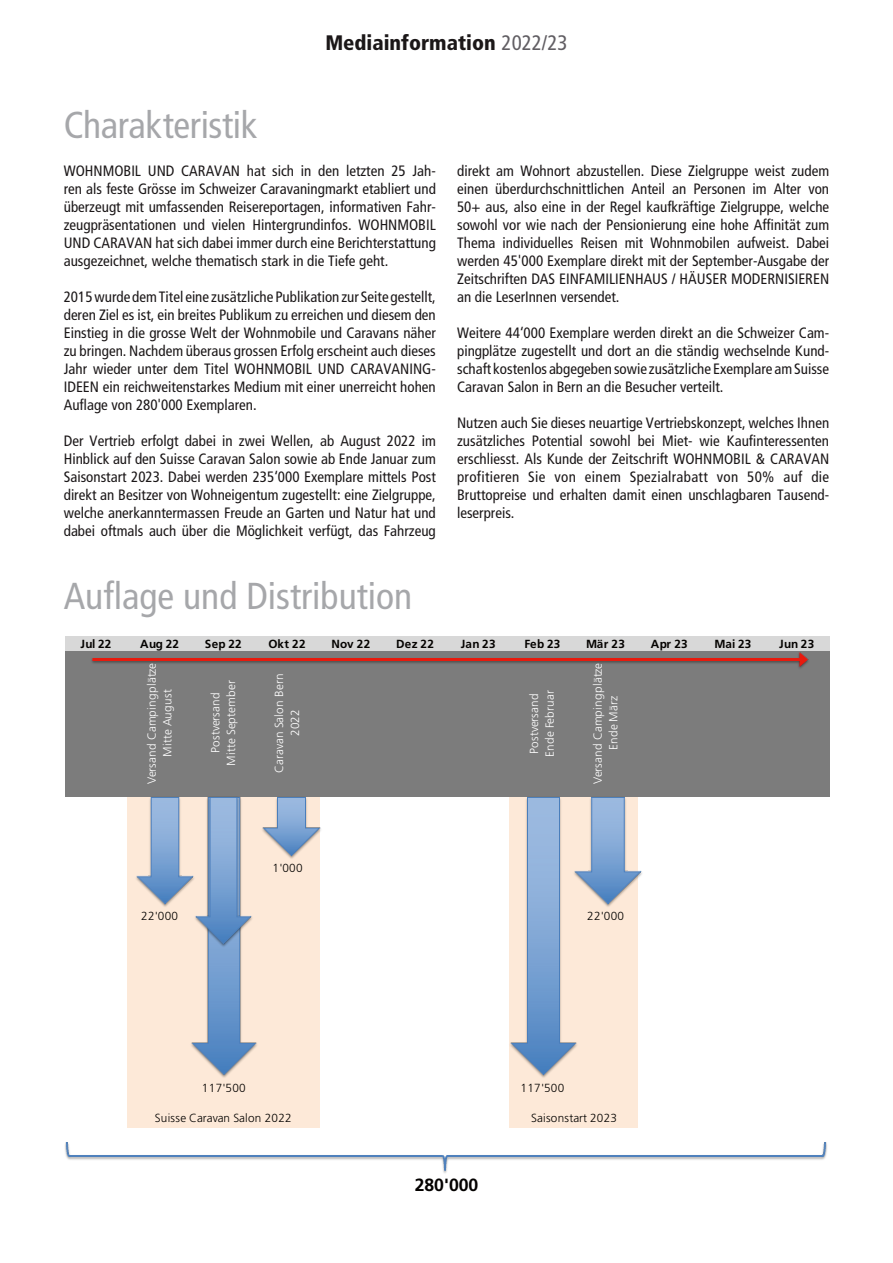
<style>
.page{position:relative;width:893px;height:1263px;background:#fff}
.page>*{position:absolute;margin:0;border:0;box-sizing:border-box;transform-origin:0 0}
.t1{font:condensed 37.5px "Frutiger LT Pro";color:#a6a7aa}
.t2{font:900 condensed 21px "Frutiger LT Pro";color:#1b1718}
.t3{font:700 17.7px "Frutiger LT Pro";color:#040200}
.t4{font:condensed 15px/18px "Frutiger LT Pro";color:#1b1718;text-align:justify}
.t5{font:300 11.7px/15.8px "Frutiger LT Pro";color:#fff;text-align:center}
.t6{font:300 11.7px "Frutiger LT Pro";letter-spacing:.025em;color:#040200}
.t7{font:700 11.7px "Frutiger LT Pro";letter-spacing:.025em;color:#040200}
.t8{font:300 11.7px/15.8px "Frutiger LT Pro";letter-spacing:.025em;color:#fff;text-align:center}
.s1{font-weight:400;color:#615e63}
</style>
<div class="page">
<div style="left:65px;top:636px;width:764px;height:16px;background:#d8d8d8"></div>
<div style="left:65px;top:651px;width:764px;height:145px;background:#7c7c7c"></div>
<div style="left:128px;top:797px;width:192px;height:17px;background:#fde9d8"></div>
<div style="left:128px;top:813px;width:192px;height:16px;background:#fde9d8"></div>
<div style="left:128px;top:828px;width:192px;height:17px;background:#fde9d8"></div>
<div style="left:128px;top:844px;width:192px;height:17px;background:#fde9d8"></div>
<div style="left:128px;top:860px;width:192px;height:16px;background:#fde9d8"></div>
<div style="left:128px;top:875px;width:192px;height:17px;background:#fde9d8"></div>
<div style="left:128px;top:891px;width:192px;height:17px;background:#fde9d8"></div>
<div style="left:128px;top:907px;width:192px;height:16px;background:#fde9d8"></div>
<div style="left:510px;top:907px;width:128px;height:16px;background:#fde9d8"></div>
<div style="left:128px;top:922px;width:192px;height:17px;background:#fde9d8"></div>
<div style="left:510px;top:922px;width:128px;height:17px;background:#fde9d8"></div>
<div style="left:128px;top:938px;width:192px;height:17px;background:#fde9d8"></div>
<div style="left:510px;top:938px;width:128px;height:17px;background:#fde9d8"></div>
<div style="left:128px;top:954px;width:192px;height:16px;background:#fde9d8"></div>
<div style="left:510px;top:954px;width:128px;height:16px;background:#fde9d8"></div>
<div style="left:128px;top:969px;width:192px;height:17px;background:#fde9d8"></div>
<div style="left:510px;top:969px;width:128px;height:17px;background:#fde9d8"></div>
<div style="left:128px;top:985px;width:192px;height:17px;background:#fde9d8"></div>
<div style="left:510px;top:985px;width:128px;height:17px;background:#fde9d8"></div>
<div style="left:128px;top:1001px;width:192px;height:126px;background:#fde9d8"></div>
<div style="left:510px;top:1001px;width:128px;height:126px;background:#fde9d8"></div>
<img style="left:508px;top:796px;width:69px;height:284px">
<img style="left:133px;top:796px;width:55px;height:111px">
<img style="left:260px;top:796px;width:63px;height:63px">
<img style="left:571px;top:796px;width:73px;height:114px">
<img style="left:188px;top:796px;width:72px;height:282px">
<img style="left:91px;top:652px;width:718px;height:16px">
<img style="left:65px;top:1142px;width:762px;height:31px">
<img style="left:192px;top:796px;width:63px;height:154px">
<h1 class="t1" style="left:64px;top:103px;width:195px">Charakteristik</h1>
<h2 class="t2" style="left:325px;top:30px;width:244px">Mediainformation <span class="s1">2022/23</span></h2>
<p class="t4" style="left:64px;top:162px;width:374px">WOHNMOBIL UND CARAVAN hat sich in den letzten 25 Jah&shy;ren als feste Grösse im Schweizer Caravaningmarkt etabliert und überzeugt mit umfassenden Reisereportagen, informativen Fahr&shy;zeugpräsentationen und vielen Hintergrundinfos. WOHNMOBIL UND CARAVAN hat sich dabei immer durch eine Berichterstattung ausgezeichnet, welche thematisch stark in die Tiefe geht.</p>
<p class="t4" style="left:64px;top:288px;width:374px">2015 wurde dem Titel eine zusätzliche Publikation zur Seite gestellt, deren Ziel es ist, ein breites Publikum zu erreichen und diesem den Einstieg in die grosse Welt der Wohnmobile und Caravans näher zu bringen. Nachdem überaus grossen Erfolg erscheint auch dieses Jahr wieder unter dem Titel WOHNMOBIL UND CARAVANING-IDEEN ein reichweitenstarkes Medium mit einer unerreicht hohen Auflage von 280'000 Exemplaren.</p>
<p class="t4" style="left:64px;top:432px;width:374px">Der Vertrieb erfolgt dabei in zwei Wellen, ab August 2022 im Hinblick auf den Suisse Caravan Salon sowie ab Ende Januar zum Saisonstart 2023. Dabei werden 235‘000 Exemplare mittels Post direkt an Besitzer von Wohneigentum zugestellt: eine Zielgruppe, welche anerkanntermassen Freude an Garten und Natur hat und dabei oftmals auch über die Möglichkeit verfügt, das Fahrzeug</p>
<h1 class="t1" style="left:64px;top:574px;width:350px">Auflage und Distribution</h1>
<p class="t4" style="left:457px;top:162px;width:374px">direkt am Wohnort abzustellen. Diese Zielgruppe weist zudem einen überdurchschnittlichen Anteil an Personen im Alter von 50+ aus, also eine in der Regel kaufkräftige Zielgruppe, welche sowohl vor wie nach der Pensionierung eine hohe Affinität zum Thema individuelles Reisen mit Wohnmobilen aufweist. Dabei werden 45'000 Exemplare direkt mit der September-Ausgabe der Zeitschriften DAS EINFAMILIENHAUS / HÄUSER MODERNISIEREN an die LeserInnen versendet.</p>
<p class="t4" style="left:457px;top:324px;width:374px">Weitere 44‘000 Exemplare werden direkt an die Schweizer Cam&shy;pingplätze zugestellt und dort an die ständig wechselnde Kund&shy;schaft kostenlos abgegeben sowie zusätzliche Exemplare am Suisse Caravan Salon in Bern an die Besucher verteilt.</p>
<p class="t4" style="left:457px;top:414px;width:374px">Nutzen auch Sie dieses neuartige Vertriebskonzept, welches Ihnen zusätzliches Potential sowohl bei Miet- wie Kaufinteressenten erschliesst. Als Kunde der Zeitschrift WOHNMOBIL &amp; CARAVAN profitieren Sie von einem Spezialrabatt von 50% auf die Bruttopreise und erhalten damit einen unschlagbaren Tausend&shy;leserpreis.</p>
<p class="t7" style="left:80px;top:637px;width:33px">Jul 22</p>
<p class="t7" style="left:140px;top:637px;width:40px">Aug 22</p>
<p class="t7" style="left:205px;top:637px;width:38px">Sep 22</p>
<p class="t7" style="left:269px;top:637px;width:38px">Okt 22</p>
<p class="t7" style="left:331px;top:637px;width:40px">Nov 22</p>
<p class="t7" style="left:396px;top:637px;width:39px">Dez 22</p>
<p class="t7" style="left:461px;top:637px;width:36px">Jan 23</p>
<p class="t7" style="left:524px;top:637px;width:37px">Feb 23</p>
<p class="t7" style="left:586px;top:637px;width:40px">Mär 23</p>
<p class="t7" style="left:651px;top:637px;width:38px">Apr 23</p>
<p class="t7" style="left:715px;top:637px;width:38px">Mai 23</p>
<p class="t7" style="left:779px;top:637px;width:36px">Jun 23</p>
<p class="t8" style="left:144px;top:784px;width:123px;rotate:-90deg">Versand Campingplätze<br>Mitte August</p>
<p class="t5" style="left:590px;top:784px;width:123px;rotate:-90deg">Versand Campingplätze<br>Ende März</p>
<p class="t5" style="left:208px;top:766px;width:87px;rotate:-90deg">Postversand<br>Mitte September</p>
<p class="t5" style="left:271px;top:772px;width:100px;rotate:-90deg">Caravan Salon Bern<br>2022</p>
<p class="t5" style="left:526px;top:757px;width:68px;text-align:left;rotate:-90deg">Postversand<br>Ende Februar</p>
<p class="t6" style="left:273px;top:861px;width:32px">1'000</p>
<p class="t6" style="left:141px;top:909px;width:38px">22'000</p>
<p class="t6" style="left:587px;top:909px;width:38px">22'000</p>
<p class="t6" style="left:202px;top:1081px;width:45px">117'500</p>
<p class="t6" style="left:520px;top:1081px;width:45px">117'500</p>
<p class="t6" style="left:155px;top:1111px;width:138px">Suisse Caravan Salon 2022</p>
<p class="t6" style="left:531px;top:1111px;width:87px">Saisonstart 2023</p>
<p class="t3" style="left:415px;top:1174px;width:65px">280'000</p>
</div>
